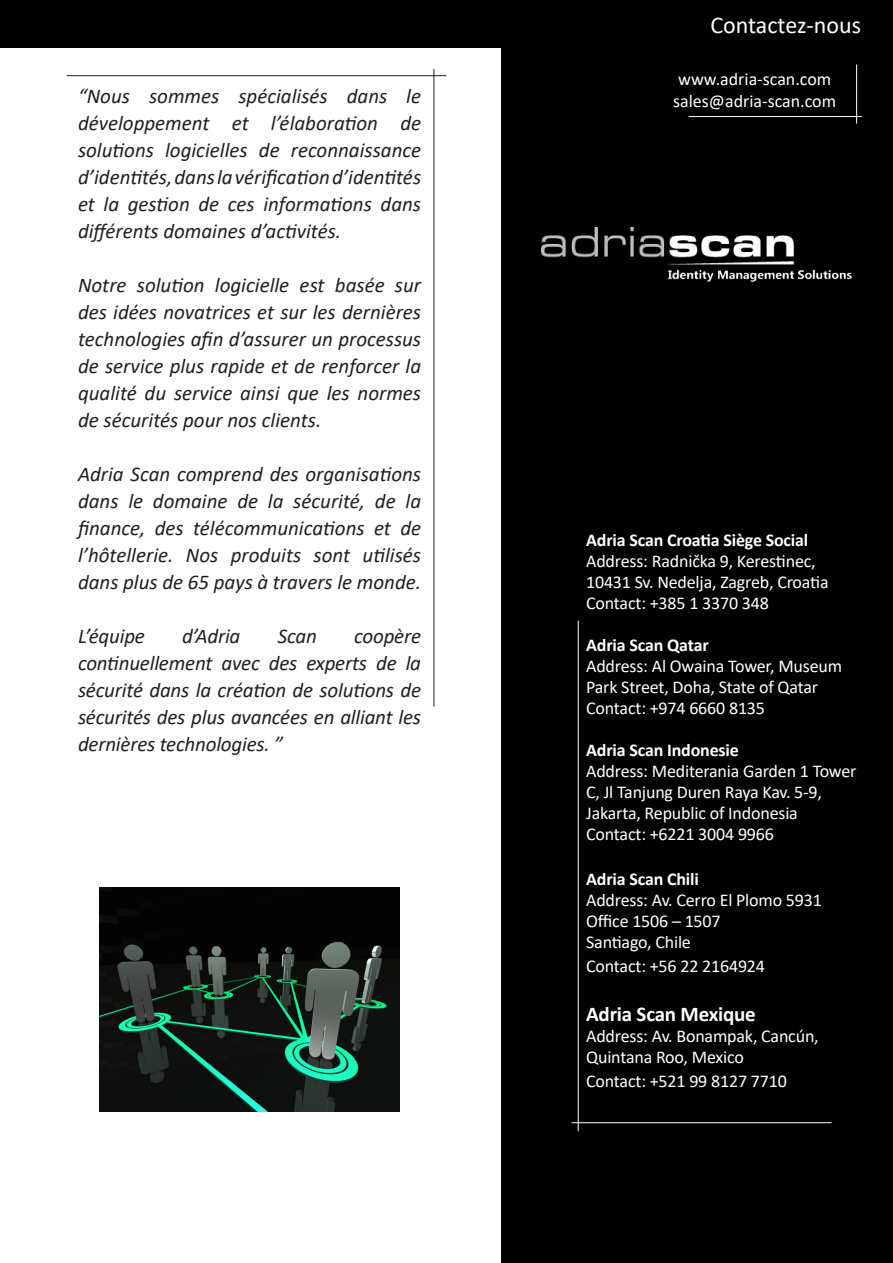
<style>
.page{position:relative;width:893px;height:1263px;background:#fff}
.page>*{position:absolute;margin:0;border:0;box-sizing:border-box;transform-origin:0 0}
.t1{font:24px "Calibri";color:#fff}
.t2{font:italic 21px/27px "Calibri";color:#231f20;text-align:justify}
.t3{font:700 21px "Calibri";letter-spacing:-.01em;color:#fff}
.t4{font:18px/21px "Calibri";letter-spacing:-.01em;color:#fff}
.t5{font:700 18px "Calibri";letter-spacing:-.01em;color:#fff}
</style>
<div class="page">
<hr style="left:434px;top:69px;width:1px;height:638px;background:#231f20">
<hr style="left:67px;top:75px;width:379px;height:1px;background:#231f20">
<div style="left:0;top:0;width:893px;height:47px;background:#000"></div>
<div style="left:501px;top:49px;width:392px;height:1214px;background:#000"></div>
<hr style="left:688px;top:116px;width:174px;height:1px;background:#fff">
<img style="left:100px;top:887px;width:299px;height:225px">
<hr style="left:856px;top:65px;width:1px;height:59px;background:#fff">
<hr style="left:578px;top:621px;width:1px;height:510px;background:#fff">
<hr style="left:572px;top:1122px;width:259px;height:1px;background:#fff">
<img style="left:542px;top:228px;width:310px;height:54px">
<p class="t2" style="left:78px;top:81px;width:345px">“Nous sommes spécialisés dans le développement et l’élaboration de solutions logicielles de reconnaissance d’identités, dans la vérification d’identités et la gestion de ces informations dans différents domaines d’activités.</p>
<p class="t2" style="left:78px;top:270px;width:345px">Notre solution logicielle est basée sur des idées novatrices et sur les dernières technologies afin d’assurer un processus de service plus rapide et de renforcer la qualité du service ainsi que les normes de sécurités pour nos clients.</p>
<p class="t2" style="left:78px;top:459px;width:345px">Adria Scan comprend des organisations dans le domaine de la sécurité, de la finance, des télécommunications et de l’hôtellerie. Nos produits sont utilisés dans plus de 65 pays à travers le monde.</p>
<p class="t2" style="left:78px;top:621px;width:68px">L’équipe</p>
<p class="t2" style="left:182px;top:621px;width:60px">d’Adria</p>
<p class="t2" style="left:278px;top:621px;width:41px">Scan</p>
<p class="t2" style="left:78px;top:621px;width:345px;text-indent:276px">coopère continuellement avec des experts de la sécurité dans la création de solutions de sécurités des plus avancées en alliant les dernières technologies. ”</p>
<p class="t1" style="left:710px;top:8px;width:152px">Contactez-nous</p>
<p class="t4" style="left:678px;top:68px;width:155px">www.adria-scan.com</p>
<p class="t4" style="left:673px;top:90px;width:164px">sales@adria-scan.com</p>
<p class="t5" style="left:586px;top:527px;width:224px">Adria Scan Croatia Siège Social</p>
<p class="t4" style="left:586px;top:550px;width:231px">Address: Radnička 9, Kerestinec,</p>
<p class="t4" style="left:586px;top:571px;width:244px">10431 Sv. Nedelja, Zagreb, Croatia</p>
<p class="t4" style="left:586px;top:592px;width:184px">Contact: +385 1 3370 348</p>
<p class="t5" style="left:586px;top:632px;width:124px">Adria Scan Qatar</p>
<p class="t4" style="left:586px;top:655px;width:258px">Address: Al Owaina Tower, Museum<br>Park Street, Doha, State of Qatar</p>
<p class="t4" style="left:586px;top:697px;width:180px">Contact: +974 6660 8135</p>
<p class="t5" style="left:586px;top:737px;width:154px">Adria Scan Indonesie</p>
<p class="t4" style="left:586px;top:760px;width:272px">Address: Mediterania Garden 1 Tower<br>C, Jl Tanjung Duren Raya Kav. 5-9,<br>Jakarta, Republic of Indonesia</p>
<p class="t4" style="left:586px;top:823px;width:189px">Contact: +6221 3004 9966</p>
<p class="t5" style="left:586px;top:866px;width:114px">Adria Scan Chili</p>
<p class="t4" style="left:586px;top:889px;width:237px">Address: Av. Cerro El Plomo 5931<br>Office 1506 – 1507</p>
<p class="t4" style="left:586px;top:931px;width:106px">Santiago, Chile</p>
<p class="t4" style="left:586px;top:955px;width:180px">Contact: +56 22 2164924</p>
<p class="t3" style="left:586px;top:999px;width:171px">Adria Scan Mexique</p>
<p class="t4" style="left:586px;top:1025px;width:234px">Address: Av. Bonampak, Cancún,<br>Quintana Roo, Mexico</p>
<p class="t4" style="left:586px;top:1070px;width:202px">Contact: +521 99 8127 7710</p>
</div>
